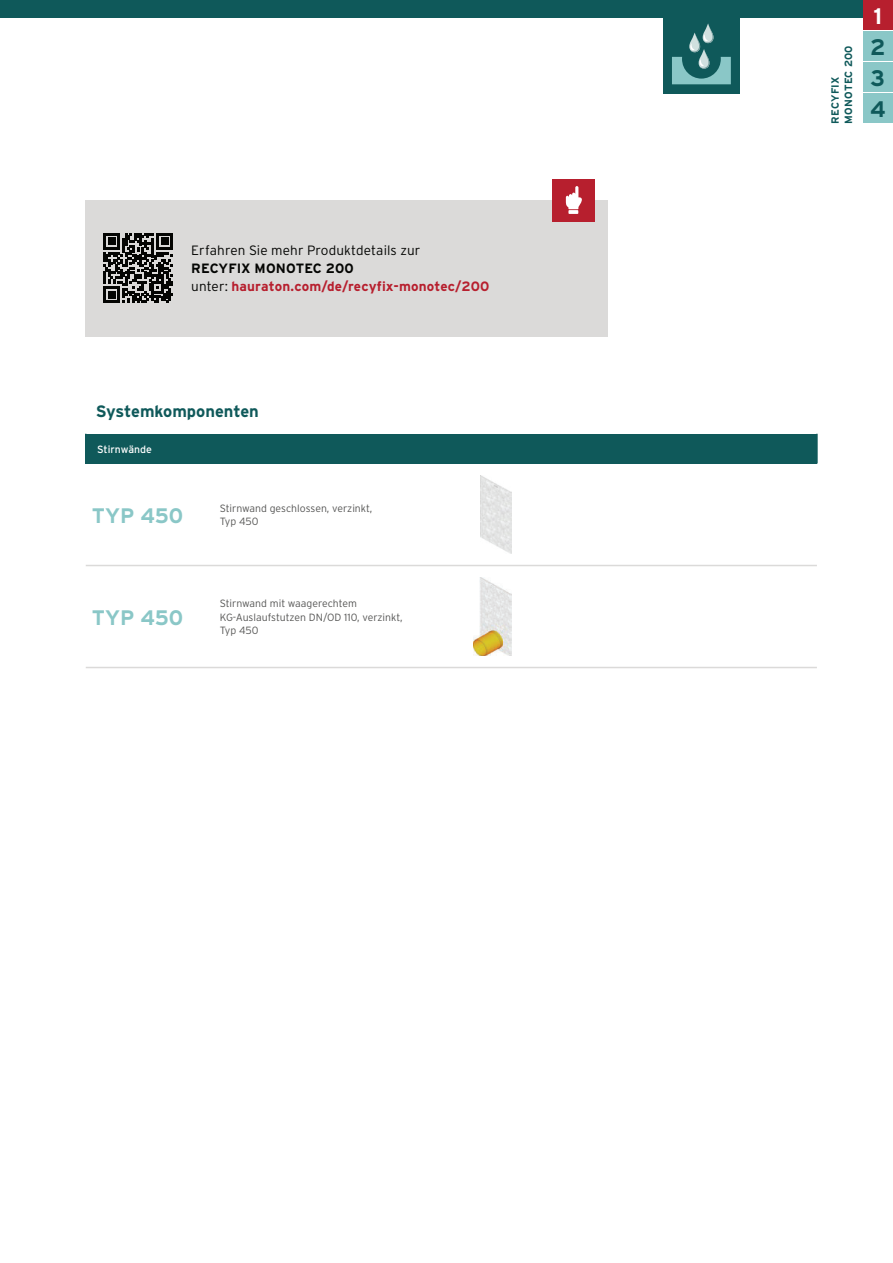
<style>
.page{position:relative;width:893px;height:1263px;background:#fff}
.page>*{position:absolute;margin:0;border:0;box-sizing:border-box;transform-origin:0 0}
.t1{font:700 22.5px/31px "Interstate";color:#0e595a}
.t2{font:700 22.5px "Interstate";color:#fff}
.t3{font:700 22.5px "Interstate";color:#0f595a}
.t4{font:700 21px "Interstate";color:#8ac7c7}
.t5{font:700 16.5px "Interstate";color:#0f595a}
.t6{font:700 13.5px/18px "Interstate";letter-spacing:.01em;color:#b71f2e}
.t7{font:300 13.5px "Interstate";letter-spacing:.01em;color:#040503}
.t8{font:300 10.5px/13.5px "Interstate";color:#575756}
.t9{font:700 10.5px/13.5px "Interstate";letter-spacing:.01em;color:#0f595a}
.t10{font:10.5px "Interstate";color:#fff}
.s1{color:#040503}
.s2{font-weight:300;color:#040503}
</style>
<div class="page">
<div style="left:86px;top:434px;width:731px;height:30px;background:#0f595a"></div>
<hr style="left:85px;top:434px;width:2px;height:30px;background:#0f595a">
<hr style="left:816px;top:434px;width:2px;height:30px;background:#0f595a">
<hr style="left:86px;top:565px;width:731px;height:1px;background:#dbdad9">
<hr style="left:86px;top:667px;width:731px;height:1px;background:#dbdad9">
<img style="left:481px;top:475px;width:30px;height:79px">
<img style="left:474px;top:577px;width:37px;height:79px">
<div style="left:85px;top:200px;width:523px;height:136px;background:#dbdad9"></div>
<svg style="left:103px;top:233px;width:70px;height:70px"></svg>
<div style="left:553px;top:179px;width:42px;height:42px;background:#b71f2e"></div>
<svg style="left:568px;top:210px;width:10px;height:4px"></svg>
<svg style="left:566px;top:186px;width:16px;height:23px"></svg>
<div style="left:0;top:0;width:893px;height:17px;background:#0f595a"></div>
<div style="left:863px;top:0;width:30px;height:30px;background:#b71f2e"></div>
<div style="left:863px;top:31px;width:30px;height:30px;background:#8ac7c7"></div>
<div style="left:863px;top:62px;width:30px;height:30px;background:#8ac7c7"></div>
<div style="left:863px;top:93px;width:30px;height:30px;background:#8ac7c7"></div>
<div style="left:663px;top:17px;width:77px;height:77px;background:#0f595a"></div>
<svg style="left:672px;top:24px;width:59px;height:60px"></svg>
<p class="t7" style="left:191px;top:246px;width:231px">Erfahren Sie mehr Produktdetails zur</p>
<p class="t6" style="left:191px;top:261px;width:300px"><span class="s1">RECYFIX MONOTEC 200<br></span><span class="s2">unter:</span> hauraton.com/de/recyfix-monotec/200</p>
<h3 class="t5" style="left:96px;top:405px;width:164px">Systemkomponenten</h3>
<p class="t10" style="left:97px;top:443px;width:56px">Stirnwände</p>
<h2 class="t4" style="left:92px;top:508px;width:93px">TYP 450</h2>
<p class="t8" style="left:220px;top:502px;width:154px">Stirnwand geschlossen, verzinkt,<br>Typ 450</p>
<h2 class="t4" style="left:92px;top:610px;width:93px">TYP 450</h2>
<p class="t8" style="left:220px;top:598px;width:184px">Stirnwand mit waagerechtem<br>KG-Auslaufstutzen DN/OD 110, verzinkt,<br>Typ 450</p>
<p class="t9" style="left:829px;top:124px;width:80px;rotate:-90deg">RECYFIX<br>MONOTEC 200</p>
<h1 class="t2" style="left:873px;top:7px;width:10px">1</h1>
<h1 class="t3" style="left:870px;top:38px;width:17px">2</h1>
<h1 class="t1" style="left:870px;top:64px;width:17px">3<br>4</h1>
</div>
